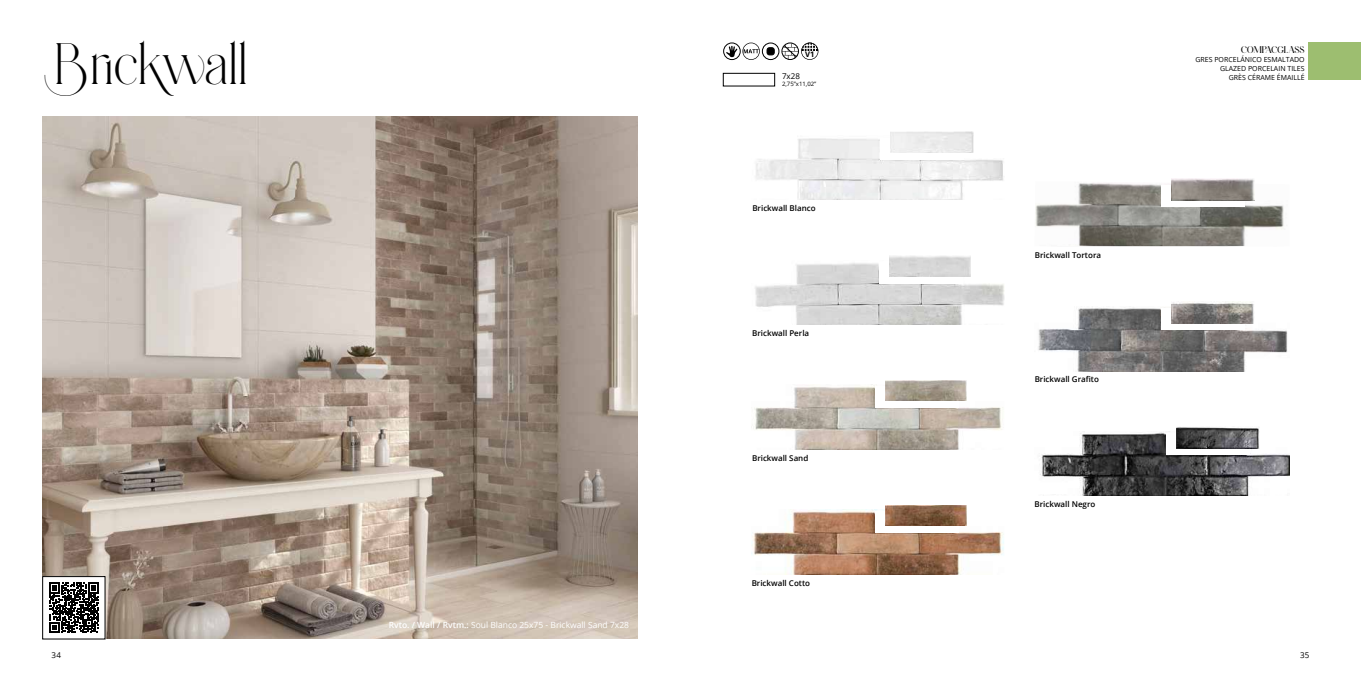
<style>
.page{position:relative;width:1361px;height:681px;background:#fff}
.page>*{position:absolute;margin:0;border:0;box-sizing:border-box;transform-origin:0 0}
.t1{font:300 48px "Astralaga";letter-spacing:-.005em;color:#000}
.t2{font:8.5px "Open Sans";color:#fff}
.t3{font:600 8px "Open Sans";color:#000}
.t4{font:500 8px "Astralaga";letter-spacing:-.04em;color:#000}
.t5{font:8px "Open Sans";color:#000}
.t6{font:700 7.7px "Open Sans";color:#000}
.t7{font:7px/9px "Open Sans";color:#000;text-align:right}
.t8{font:6px "Open Sans";color:#000}
.s1{font-weight:600}
</style>
<div class="page">
<img style="left:43px;top:117px;width:595px;height:521px">
<div style="left:43px;top:576px;width:62px;height:62px;background:#fff"></div>
<svg style="left:49px;top:582px;width:50px;height:50px"></svg>
<div style="left:723px;top:73px;width:52px;height:13px;border:1px solid #000"></div>
<div style="left:1307px;top:42px;width:53px;height:38px;background:#9dbe70"></div>
<div style="left:723px;top:43px;width:17px;height:17px;border:1px solid #000;border-radius:50%"></div>
<div style="left:781px;top:43px;width:18px;height:17px;border:1px solid #000;border-radius:50%"></div>
<svg style="left:726px;top:43px;width:34px;height:17px"></svg>
<div style="left:762px;top:43px;width:17px;height:17px;border:1px solid #000;border-radius:50%"></div>
<div style="left:767px;top:48px;width:7px;height:7px;background:#000;border-radius:2px"></div>
<div style="left:766px;top:47px;width:8px;height:8px;border:1px solid #000;border-radius:2px"></div>
<svg style="left:782px;top:43px;width:36px;height:17px"></svg>
<img style="left:755px;top:135px;width:249px;height:64px">
<div style="left:880px;top:138px;width:84px;height:21px;background:#fff"></div>
<img style="left:890px;top:131px;width:83px;height:22px">
<img style="left:1035px;top:183px;width:249px;height:63px">
<div style="left:1161px;top:185px;width:84px;height:22px;background:#fff"></div>
<img style="left:1171px;top:179px;width:83px;height:21px">
<img style="left:1038px;top:307px;width:250px;height:64px">
<div style="left:1161px;top:308px;width:84px;height:22px;background:#fff"></div>
<img style="left:1171px;top:301px;width:83px;height:22px">
<img style="left:1040px;top:431px;width:249px;height:64px">
<div style="left:1166px;top:433px;width:84px;height:21px;background:#fff"></div>
<img style="left:1176px;top:427px;width:83px;height:21px">
<img style="left:755px;top:263px;width:250px;height:61px">
<svg style="left:879px;top:262px;width:84px;height:21px;fill:#d9d9d9"></svg>
<img style="left:754px;top:384px;width:249px;height:65px">
<div style="left:875px;top:386px;width:84px;height:21px;background:#fff"></div>
<img style="left:885px;top:380px;width:82px;height:20px">
<img style="left:751px;top:509px;width:253px;height:65px">
<div style="left:875px;top:511px;width:84px;height:21px;background:#fff"></div>
<img style="left:885px;top:505px;width:82px;height:20px">
<h1 class="t1" style="left:43px;top:32px;width:206px">Brickwall</h1>
<p class="t2" style="left:389px;top:619px;width:242px"><span class="s1">Rvto. / Wall / Rvtm.:</span> Soul Blanco 25x75 - Brickwall Sand 7x28</p>
<p class="t6" style="left:805px;top:49px;width:11px">V1</p>
<p class="t5" style="left:782px;top:71px;width:19px">7x28</p>
<p class="t8" style="left:782px;top:80px;width:36px">2,75”x11,02”</p>
<p class="t3" style="left:752px;top:202px;width:65px">Brickwall Blanco</p>
<p class="t3" style="left:752px;top:327px;width:59px">Brickwall Perla</p>
<p class="t3" style="left:752px;top:452px;width:58px">Brickwall Sand</p>
<p class="t3" style="left:751px;top:577px;width:60px">Brickwall Cotto</p>
<p class="t3" style="left:1035px;top:249px;width:68px">Brickwall Tortora</p>
<p class="t3" style="left:1034px;top:374px;width:66px">Brickwall Grafito</p>
<p class="t3" style="left:1034px;top:498px;width:62px">Brickwall Negro</p>
<p class="t4" style="left:1240px;top:44px;width:65px">COMPACGLASS</p>
<p class="t7" style="left:1195px;top:54px;width:111px">GRES PORCELÁNICO ESMALTADO<br>GLAZED PORCELAIN TILES<br>GRÈS CÉRAME ÉMAILLÉ</p>
<p class="t5" style="left:52px;top:649px;width:11px">34</p>
<p class="t5" style="left:1300px;top:649px;width:11px">35</p>
</div>
